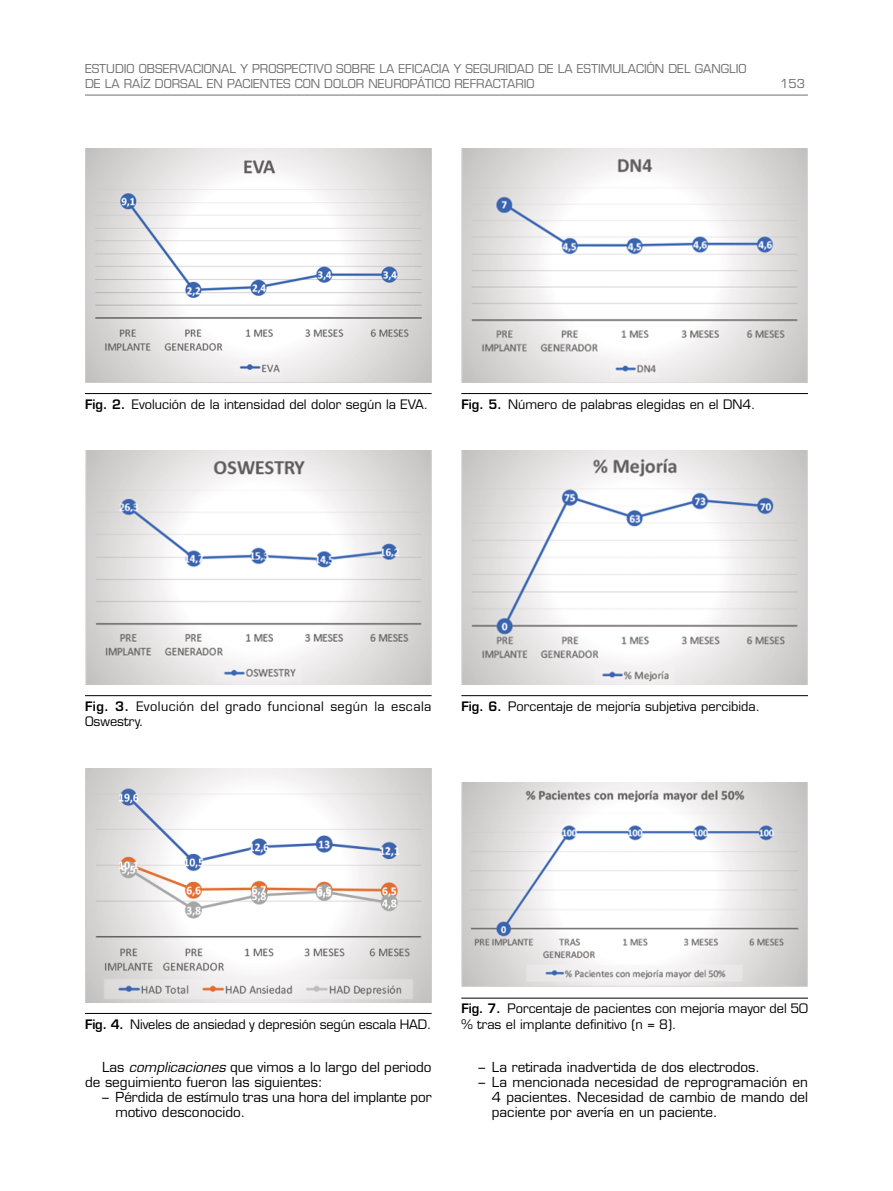
<style>
.page{position:relative;width:893px;height:1191px;background:#fff}
.page>*{position:absolute;margin:0;border:0;box-sizing:border-box;transform-origin:0 0}
.t1{font:13.5px/15px "Eurostile LT Std";color:#000}
.t2{font:12.75px/15.3px "Eurostile LT Std";color:#000}
.t3{font:12.75px/15.3px "Eurostile LT Std";letter-spacing:.035em;color:#000}
.t4{font:12px/15px "Eurostile LT Std";color:#706f6f}
.s1{font-weight:600}
.s2{font-style:italic}
</style>
<div class="page">
<hr style="left:85px;top:95px;width:723px;height:1px;background:#706f6f">
<img style="left:85px;top:149px;width:347px;height:233px">
<hr style="left:85px;top:393px;width:347px;height:1px;background:#000">
<img style="left:85px;top:451px;width:347px;height:233px">
<hr style="left:85px;top:695px;width:347px;height:1px;background:#000">
<img style="left:461px;top:149px;width:347px;height:233px">
<hr style="left:461px;top:393px;width:347px;height:1px;background:#000">
<img style="left:461px;top:451px;width:347px;height:233px">
<hr style="left:461px;top:695px;width:347px;height:1px;background:#000">
<img style="left:85px;top:768px;width:347px;height:234px">
<hr style="left:85px;top:1013px;width:347px;height:1px;background:#000">
<img style="left:461px;top:782px;width:347px;height:204px">
<hr style="left:461px;top:997px;width:347px;height:1px;background:#000">
<p class="t4" style="left:85px;top:61px;width:663px">ESTUDIO OBSERVACIONAL Y PROSPECTIVO SOBRE LA EFICACIA Y SEGURIDAD DE LA ESTIMULACIÓN DEL GANGLIO<br>DE LA RAÍZ DORSAL EN PACIENTES CON DOLOR NEUROPÁTICO REFRACTARIO</p>
<p class="t4" style="left:780px;top:76px;width:26px">153</p>
<p class="t2" style="left:85px;top:396px;width:345px"><span class="s1">Fig. 2.</span> Evolución de la intensidad del dolor según la EVA.</p>
<p class="t2" style="left:461px;top:396px;width:296px"><span class="s1">Fig. 5.</span> Número de palabras elegidas en el DN4.</p>
<p class="t3" style="left:85px;top:698px;width:348px"><span class="s1">Fig. 3.</span> Evolución del grado funcional según la escala<br>Oswestry.</p>
<p class="t2" style="left:461px;top:698px;width:300px"><span class="s1">Fig. 6.</span> Porcentaje de mejoría subjetiva percibida.</p>
<p class="t2" style="left:85px;top:1016px;width:348px"><span class="s1">Fig. 4.</span> Niveles de ansiedad y depresión según escala HAD.</p>
<p class="t1" style="left:85px;top:1059px;width:348px;text-indent:17px">Las <span class="s2">complicaciones</span> que vimos a lo largo del periodo de seguimiento fueron las siguientes:</p>
<p class="t1" style="left:116px;top:1089px;width:318px;text-indent:-14px">– Pérdida de estímulo tras una hora del implante por motivo desconocido.</p>
<p class="t2" style="left:461px;top:1001px;width:348px"><span class="s1">Fig. 7.</span> Porcentaje de pacientes con mejoría mayor del 50 % tras el implante definitivo (n = 8).</p>
<p class="t1" style="left:478px;top:1059px;width:283px">– La retirada inadvertida de dos electrodos.</p>
<p class="t1" style="left:492px;top:1074px;width:318px;text-align:justify;text-indent:-14px">– La mencionada necesidad de reprogramación en 4 pacientes. Necesidad de cambio de mando del paciente por avería en un paciente.</p>
</div>
